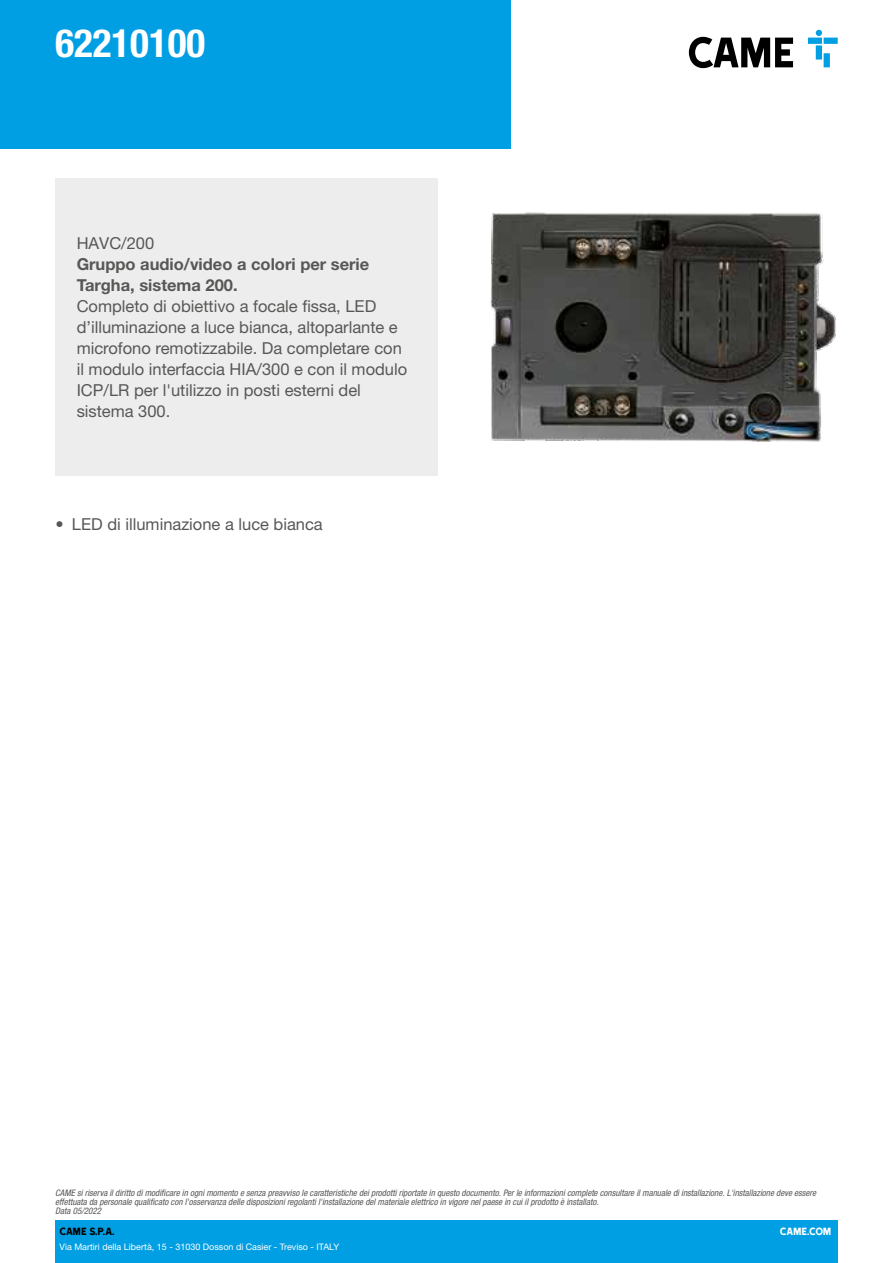
<style>
.page{position:relative;width:893px;height:1263px;background:#fff}
.page>*{position:absolute;margin:0;border:0;box-sizing:border-box;transform-origin:0 0}
.t1{font:700 condensed 39px "Helvetica Neue LTW1 G";color:#fff}
.t2{font:16.5px/21px "Helvetica Neue LTW1 G";color:#575756}
.t3{font:700 16.5px/21px "Helvetica Neue LTW1 G";color:#575756}
.t4{font:12px "Came Type";color:#000}
.t5{font:12px "Came Type";letter-spacing:-.025em;color:#fff}
.t6{font:italic condensed 9px/9px "Helvetica Neue LTW1 G";color:#575756}
.t7{font:9px "Helvetica Neue LTW1 G";color:#fff}
</style>
<div class="page">
<div style="left:55px;top:1220px;width:783px;height:43px;background:#009fe3"></div>
<div style="left:0;top:0;width:510px;height:149px;background:#009fe3"></div>
<svg style="left:689px;top:37px;width:104px;height:31px"></svg>
<svg style="left:808px;top:30px;width:30px;height:37px"></svg>
<div style="left:55px;top:178px;width:383px;height:298px;background:#ededed"></div>
<img style="left:490px;top:212px;width:346px;height:230px">
<h1 class="t1" style="left:55px;top:20px;width:151px">62210100</h1>
<h2 class="t2" style="left:77px;top:232px;width:79px">HAVC/200</h2>
<h2 class="t3" style="left:77px;top:253px;width:294px">Gruppo audio/video a colori per serie<br>Targha, sistema 200.</h2>
<h2 class="t2" style="left:77px;top:295px;width:332px">Completo di obiettivo a focale fissa, LED d’illuminazione a luce bianca, altoparlante e microfono remotizzabile. Da completare con il modulo interfaccia HIA/300 e con il modulo ICP/LR per l'utilizzo in posti esterni del sistema 300.</h2>
<h2 class="t2" style="left:55px;top:514px;width:269px">• LED di illuminazione a luce bianca</h2>
<p class="t6" style="left:55px;top:1189px;width:762px">CAME si riserva il diritto di modificare in ogni momento e senza preavviso le caratteristiche dei prodotti riportate in questo documento. Per le informazioni complete consultare il manuale di installazione. L'installazione deve essere effettuata da personale qualificato con l'osservanza delle disposizioni regolanti l'installazione del materiale elettrico in vigore nel paese in cui il prodotto è installato.<br>Data 05/2022</p>
<h3 class="t4" style="left:60px;top:1225px;width:57px">CAME S.P.A.</h3>
<p class="t7" style="left:60px;top:1241px;width:281px">Via Martiri della Libertà, 15 - 31030 Dosson di Casier - Treviso - ITALY</p>
<h3 class="t5" style="left:780px;top:1225px;width:53px">CAME.COM</h3>
</div>
